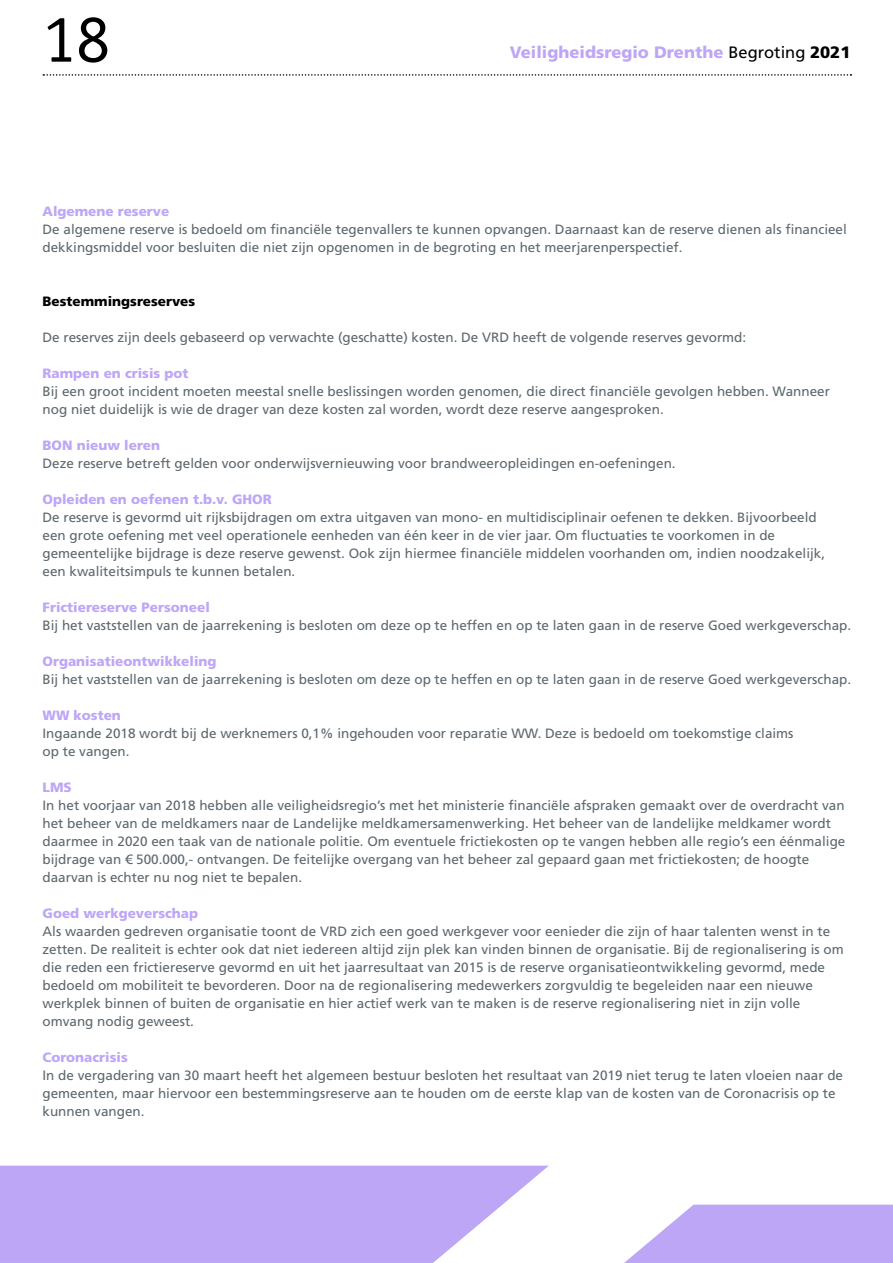
<style>
.page{position:relative;width:893px;height:1263px;background:#fff}
.page>*{position:absolute;margin:0;border:0;box-sizing:border-box;transform-origin:0 0}
.t1{font:67.5px "Officina Sans Std";color:#000}
.t2{font:900 16.5px "Frutiger LT Std";color:#bea6f7}
.t3{font:13.5px/18px "Frutiger LT Std";color:#5d686e}
.t4{font:900 13.5px "Frutiger LT Std";color:#bea6f7}
.t5{font:900 13.5px "Frutiger LT Std";color:#000}
.s1{font-weight:400;color:#000}
.s2{color:#000}
</style>
<div class="page">
<hr style="left:892px;top:0;width:1px;height:1263px;background:#ebf3fa">
<svg style="left:43px;top:74px;width:808px;height:2px"></svg>
<svg style="left:0;top:1166px;width:548px;height:97px;background:#c4aff7"></svg>
<svg style="left:624px;top:1205px;width:269px;height:58px;background:#c6b1f8"></svg>
<hr style="left:892px;top:666px;width:1px;height:72px;background:#dbcefb">
<h1 class="t1" style="left:43px;top:-1px;width:69px">18</h1>
<p class="t2" style="left:510px;top:43px;width:342px">Veiligheidsregio Drenthe <span class="s1">Begroting</span> <span class="s2">2021</span></p>
<p class="t4" style="left:43px;top:203px;width:128px">Algemene reserve</p>
<p class="t3" style="left:43px;top:220px;width:806px">De algemene reserve is bedoeld om financiële tegenvallers te kunnen opvangen. Daarnaast kan de reserve dienen als financieel dekkingsmiddel voor besluiten die niet zijn opgenomen in de begroting en het meerjarenperspectief.</p>
<p class="t5" style="left:43px;top:293px;width:154px">Bestemmingsreserves</p>
<p class="t3" style="left:43px;top:328px;width:705px">De reserves zijn deels gebaseerd op verwachte (geschatte) kosten. De VRD heeft de volgende reserves gevormd:</p>
<p class="t4" style="left:43px;top:365px;width:147px">Rampen en crisis pot</p>
<p class="t3" style="left:43px;top:382px;width:789px">Bij een groot incident moeten meestal snelle beslissingen worden genomen, die direct financiële gevolgen hebben. Wanneer nog niet duidelijk is wie de drager van deze kosten zal worden, wordt deze reserve aangesproken.</p>
<p class="t4" style="left:43px;top:437px;width:119px">BON nieuw leren</p>
<p class="t3" style="left:43px;top:454px;width:635px">Deze reserve betreft gelden voor onderwijsvernieuwing voor brandweeropleidingen en-oefeningen.</p>
<p class="t4" style="left:43px;top:491px;width:231px">Opleiden en oefenen t.b.v. GHOR</p>
<p class="t3" style="left:43px;top:508px;width:784px">De reserve is gevormd uit rijksbijdragen om extra uitgaven van mono- en multidisciplinair oefenen te dekken. Bijvoorbeeld een grote oefening met veel operationele eenheden van één keer in de vier jaar. Om fluctuaties te voorkomen in de gemeentelijke bijdrage is deze reserve gewenst. Ook zijn hiermee financiële middelen voorhanden om, indien noodzakelijk, een kwaliteitsimpuls te kunnen betalen.</p>
<p class="t4" style="left:43px;top:599px;width:169px">Frictiereserve Personeel</p>
<p class="t3" style="left:43px;top:616px;width:810px">Bij het vaststellen van de jaarrekening is besloten om deze op te heffen en op te laten gaan in de reserve Goed werkgeverschap.</p>
<p class="t4" style="left:43px;top:653px;width:176px">Organisatieontwikkeling</p>
<p class="t3" style="left:43px;top:670px;width:810px">Bij het vaststellen van de jaarrekening is besloten om deze op te heffen en op te laten gaan in de reserve Goed werkgeverschap.</p>
<p class="t4" style="left:43px;top:707px;width:80px">WW kosten</p>
<p class="t3" style="left:43px;top:724px;width:752px">Ingaande 2018 wordt bij de werknemers 0,1% ingehouden voor reparatie WW. Deze is bedoeld om toekomstige claims op te vangen.</p>
<p class="t4" style="left:43px;top:779px;width:31px">LMS</p>
<p class="t3" style="left:43px;top:796px;width:804px">In het voorjaar van 2018 hebben alle veiligheidsregio’s met het ministerie financiële afspraken gemaakt over de overdracht van het beheer van de meldkamers naar de Landelijke meldkamersamenwerking. Het beheer van de landelijke meldkamer wordt daarmee in 2020 een taak van de nationale politie. Om eventuele frictiekosten op te vangen hebben alle regio’s een éénmalige bijdrage van € 500.000,- ontvangen. De feitelijke overgang van het beheer zal gepaard gaan met frictiekosten; de hoogte daarvan is echter nu nog niet te bepalen.</p>
<p class="t4" style="left:43px;top:905px;width:157px">Goed werkgeverschap</p>
<p class="t3" style="left:43px;top:922px;width:803px">Als waarden gedreven organisatie toont de VRD zich een goed werkgever voor eenieder die zijn of haar talenten wenst in te zetten. De realiteit is echter ook dat niet iedereen altijd zijn plek kan vinden binnen de organisatie. Bij de regionalisering is om die reden een frictiereserve gevormd en uit het jaarresultaat van 2015 is de reserve organisatieontwikkeling gevormd, mede bedoeld om mobiliteit te bevorderen. Door na de regionalisering medewerkers zorgvuldig te begeleiden naar een nieuwe werkplek binnen of buiten de organisatie en hier actief werk van te maken is de reserve regionalisering niet in zijn volle omvang nodig geweest.</p>
<p class="t4" style="left:43px;top:1049px;width:87px">Coronacrisis</p>
<p class="t3" style="left:43px;top:1066px;width:802px">In de vergadering van 30 maart heeft het algemeen bestuur besloten het resultaat van 2019 niet terug te laten vloeien naar de gemeenten, maar hiervoor een bestemmingsreserve aan te houden om de eerste klap van de kosten van de Coronacrisis op te kunnen vangen.</p>
</div>
